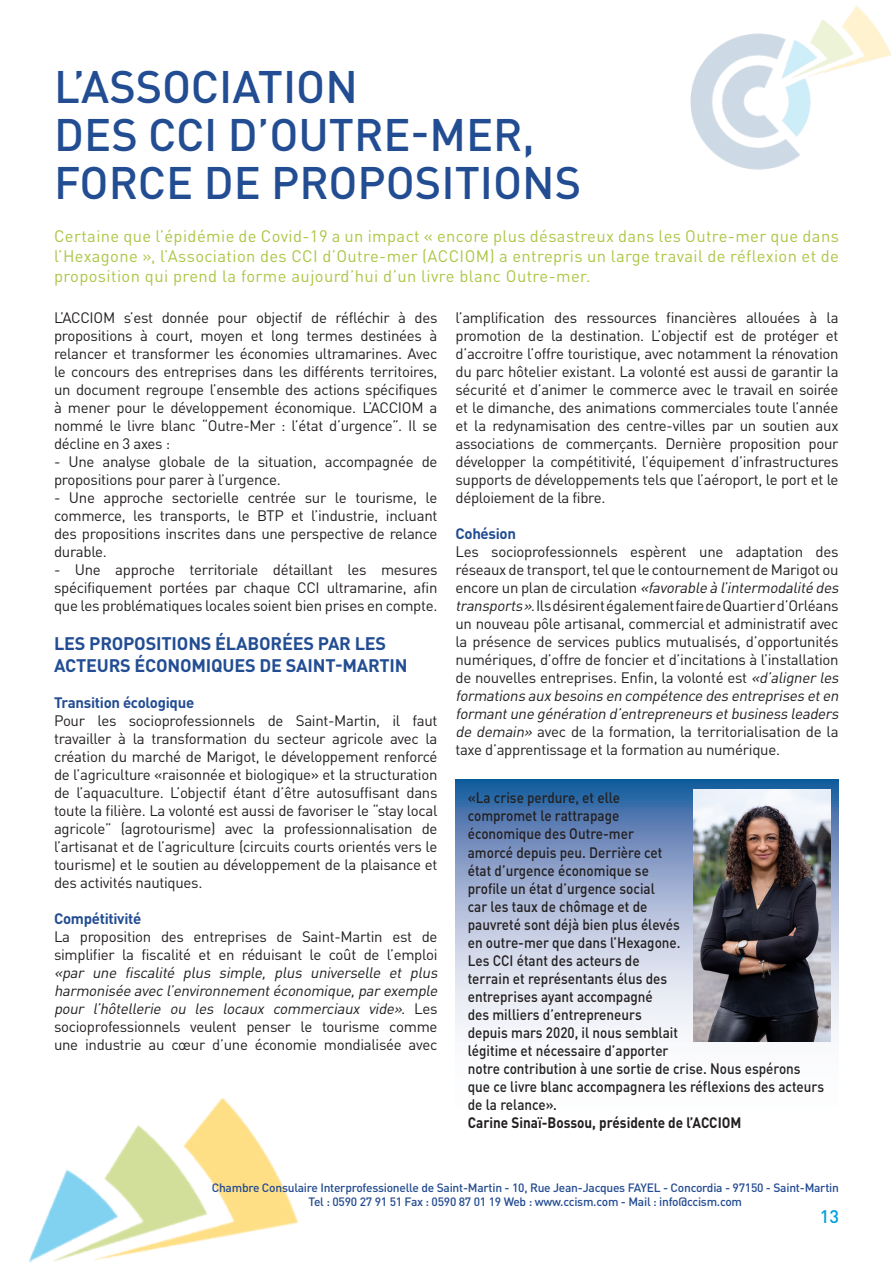
<style>
.page{position:relative;width:893px;height:1263px;background:#fff}
.page>*{position:absolute;margin:0;border:0;box-sizing:border-box;transform-origin:0 0}
.t1{font:500 45px "DINOT";color:#224d93}
.t2{font:700 18px/21.6px "DINOT";letter-spacing:-.01em;color:#224d93}
.t3{font:500 18px "DINOT";color:#009ede}
.t4{font:16.5px/19.8px "DINOT";letter-spacing:.025em;color:#abc645;text-align:justify}
.t5{font:15px/18px "DINOT";letter-spacing:-.02em;color:#231f20;text-align:justify}
.t6{font:500 15px/18px "DINOT";color:#231f20;scale:.9 1}
.t7{font:700 15px "DINOT";letter-spacing:-.02em;color:#224d93}
.t8{font:700 15px "DINOT";color:#231f20;scale:.9 1}
.t9{font:500 12px "DINOT";letter-spacing:-.02em;color:#234b91}
.s1{font-style:italic}
</style>
<div class="page">
<img style="left:690px;top:6px;width:201px;height:164px">
<img style="left:29px;top:1098px;width:270px;height:165px">
<svg style="left:455px;top:779px;width:384px;height:263px;background:#a1b5d4"></svg>
<img style="left:694px;top:790px;width:136px;height:251px">
<p class="t1" style="left:54px;top:58px;width:305px">L’ASSOCIATION</p>
<p class="t1" style="left:54px;top:106px;width:482px">DES CCI D’OUTRE-MER,</p>
<p class="t1" style="left:54px;top:154px;width:529px">FORCE DE PROPOSITIONS</p>
<p class="t4" style="left:54px;top:226px;width:786px">Certaine que l’épidémie de Covid-19 a un impact « encore plus désastreux dans les Outre-mer que dans l’Hexagone », l’Association des CCI d’Outre-mer (ACCIOM) a entrepris un large travail de réflexion et de proposition qui prend la forme aujourd’hui d’un livre blanc Outre-mer.</p>
<p class="t5" style="left:54px;top:308px;width:385px">L’ACCIOM s’est donnée pour objectif de réfléchir à des propositions à court, moyen et long termes destinées à relancer et transformer les économies ultramarines. Avec le concours des entreprises dans les différents territoires, un document regroupe l’ensemble des actions spécifiques à mener pour le développement économique. L’ACCIOM a nommé le livre blanc “Outre-Mer : l’état d’urgence”. Il se décline en 3 axes :</p>
<p class="t5" style="left:54px;top:452px;width:385px">- Une analyse globale de la situation, accompagnée de propositions pour parer à l’urgence.</p>
<p class="t5" style="left:54px;top:488px;width:385px">- Une approche sectorielle centrée sur le tourisme, le commerce, les transports, le BTP et l’industrie, incluant des propositions inscrites dans une perspective de relance durable.</p>
<p class="t5" style="left:54px;top:560px;width:385px">- Une approche territoriale détaillant les mesures spécifiquement portées par chaque CCI ultramarine, afin que les problématiques locales soient bien prises en compte.</p>
<p class="t2" style="left:54px;top:632px;width:355px">LES PROPOSITIONS ÉLABORÉES PAR LES<br>ACTEURS ÉCONOMIQUES DE SAINT-MARTIN</p>
<p class="t7" style="left:54px;top:693px;width:142px">Transition écologique</p>
<p class="t5" style="left:54px;top:711px;width:385px">Pour les socioprofessionnels de Saint-Martin, il faut travailler à la transformation du secteur agricole avec la création du marché de Marigot, le développement renforcé de l’agriculture «raisonnée et biologique» et la structuration de l’aquaculture. L’objectif étant d’être autosuffisant dans toute la filière. La volonté est aussi de favoriser le “stay local agricole” (agrotourisme) avec la professionnalisation de l’artisanat et de l’agriculture (circuits courts orientés vers le tourisme) et le soutien au développement de la plaisance et des activités nautiques.</p>
<p class="t7" style="left:54px;top:909px;width:89px">Compétitivité</p>
<p class="t5" style="left:54px;top:927px;width:388px;text-align:left">La proposition des entreprises de Saint-Martin est de simplifier la fiscalité et en réduisant le coût de l’emploi <span class="s1">«par une fiscalité plus simple, plus universelle et plus harmonisée avec l’environnementéconomique,parexemple pour l’hôtellerie ou les locaux commerciaux vide».</span> L e s socioprofessionnels veulent penser le tourisme comme une industrie au cœur d’une économie mondialisée avec</p>
<p class="t5" style="left:455px;top:308px;width:385px">l’amplification des ressources financières allouées à la promotion de la destination. L’objectif est de protéger et d’accroitre l’offre touristique, avec notamment la rénovation du parc hôtelier existant. La volonté est aussi de garantir la sécurité et d’animer le commerce avec le travail en soirée et le dimanche, des animations commerciales toute l’année et la redynamisation des centre-villes par un soutien aux associations de commerçants. Dernière proposition pour développer la compétitivité, l’équipement d’infrastructures supports de développements tels que l’aéroport, le port et le déploiement de la fibre.</p>
<p class="t7" style="left:455px;top:523px;width:62px">Cohésion</p>
<p class="t5" style="left:455px;top:542px;width:388px;text-align:left">Les socioprofessionnels espèrent une adaptation des réseaux de transport, tel que le contournement de Marigot ou e n c o re u n p la n d e c i rc u la t i o n <span class="s1">«favorable à l’intermodalité des transports ».</span>Ils désirent également faire de Quartier d’Orléans un nouveau pôle artisanal, commercial et administratif avec la présence de services publics mutualisés, d’opportunités numériques, d’offre de foncier et d’incitations à l’installation de nouvelles entreprises. Enfin, la volonté est <span class="s1">«d’alignerles formations aux besoins en compétence des entreprises eten formantune génération d’entrepreneurs etbusiness leaders de demain»</span> avec de la formation, la territorialisation de la taxe d’apprentissage et la formation au numérique.</p>
<p class="t6" style="left:468px;top:789px;width:397px">«La crise perdure, et elle<br>compromet le rattrapage<br>économique des Outre-mer<br>amorcé depuis peu. Derrière cet<br>état d’urgence économique se<br>profile un état d’urgence social<br>car les taux de chômage et de<br>pauvreté sont déjà bien plus élevés<br>en outre-mer que dans l’Hexagone.<br>Les CCI étant des acteurs de<br>terrain et représentants élus des<br>entreprises ayant accompagné<br>des milliers d’entrepreneurs<br>depuis mars 2020, il nous semblait<br>légitime et nécessaire d’apporter<br>notre contribution à une sortie de crise. Nous espérons que ce livre blanc accompagnera les réflexions des acteurs de la relance».</p>
<p class="t8" style="left:468px;top:1112px;width:306px">Carine Sinaï-Bossou, présidente de l’ACCIOM</p>
<p class="t9" style="left:212px;top:1180px;width:629px">Chambre Consulaire Interprofessionelle de Saint-Martin - 10, Rue Jean-Jacques FAYEL - Concordia - 97150 - Saint-Martin</p>
<p class="t9" style="left:309px;top:1194px;width:435px">Tel : 0590 27 91 51 Fax : 0590 87 01 19 Web : www.ccism.com - Mail : info@ccism.com</p>
<p class="t3" style="left:820px;top:1205px;width:21px">13</p>
</div>
